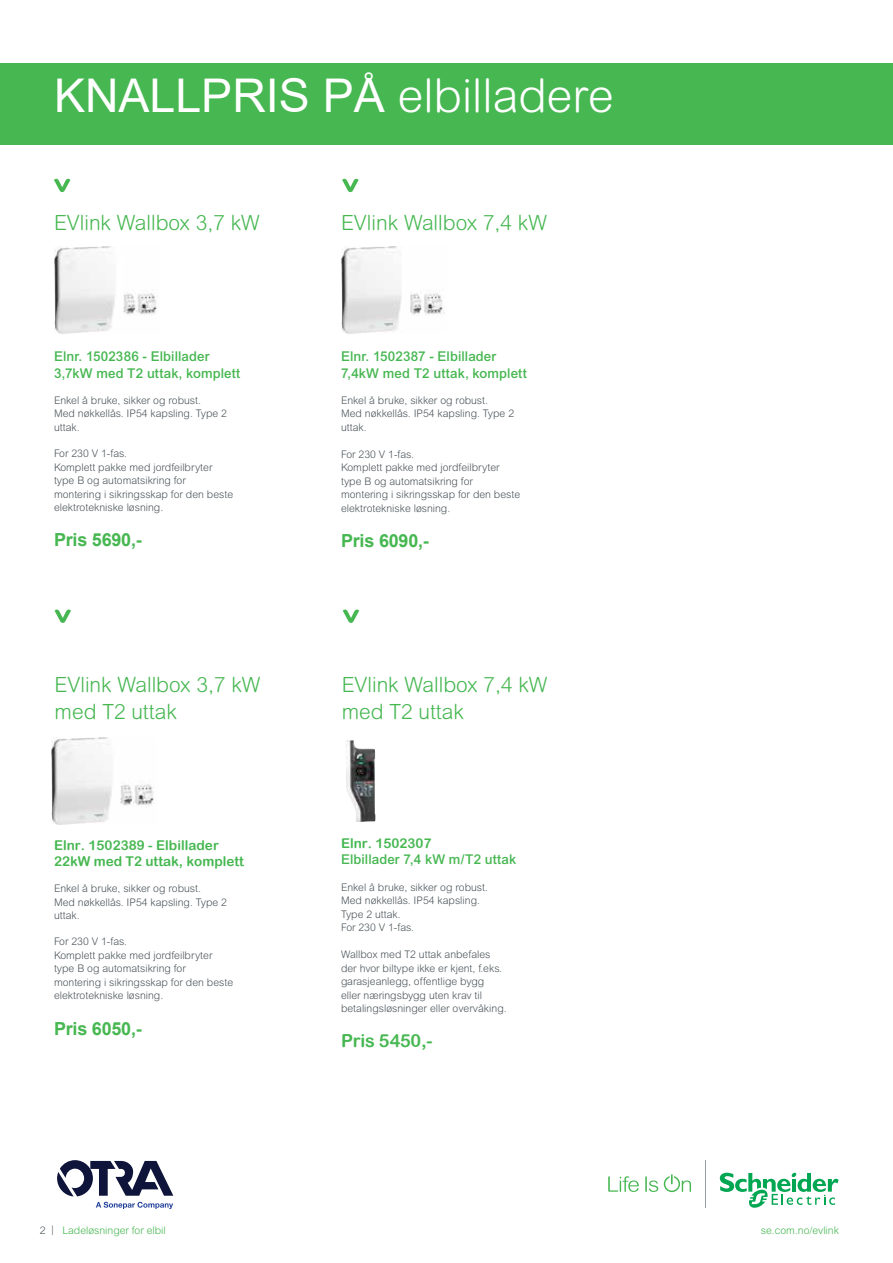
<style>
.page{position:relative;width:893px;height:1263px;background:#fff}
.page>*{position:absolute;margin:0;border:0;box-sizing:border-box;transform-origin:0 0}
.t1{font:46.5px "Arial";color:#fff}
.t2{font:300 21px/27px "Arial Rounded MT Std";color:#46b751}
.t3{font:700 18px "Arial";letter-spacing:-.01em;color:#46b751}
.t4{font:18px "Arial Rounded MT Bold";letter-spacing:-.01em;color:#46b751}
.t5{font:500 13.5px/16.2px "Arial MT Std";letter-spacing:.01em;color:#46b751}
.t6{font:13.5px/16.2px "Arial Rounded MT Bold";color:#46b751}
.t7{font:300 10.5px/13.5px "Arial Rounded MT Std";color:#4d555b}
.t8{font:300 10.5px "Arial Rounded MT Pro";color:#46b751}
.s1{font-family:"Arial Rounded MT Std";font-weight:300}
.s2{color:#4d555b}
</style>
<div class="page">
<div style="left:0;top:64px;width:893px;height:81px;background:#46b751"></div>
<svg style="left:54px;top:179px;width:16px;height:13px"></svg>
<svg style="left:342px;top:179px;width:17px;height:13px"></svg>
<img style="left:54px;top:246px;width:104px;height:87px">
<img style="left:341px;top:246px;width:104px;height:87px">
<svg style="left:55px;top:609px;width:16px;height:14px"></svg>
<svg style="left:343px;top:609px;width:16px;height:14px"></svg>
<svg style="left:608px;top:1176px;width:31px;height:16px"></svg>
<svg style="left:645px;top:1176px;width:13px;height:16px"></svg>
<svg style="left:664px;top:1174px;width:27px;height:18px"></svg>
<svg style="left:720px;top:1172px;width:119px;height:36px"></svg>
<hr style="left:705px;top:1161px;width:1px;height:47px;background:#979fa4">
<svg style="left:57px;top:1160px;width:116px;height:36px"></svg>
<svg style="left:96px;top:1202px;width:77px;height:7px"></svg>
<img style="left:51px;top:737px;width:104px;height:88px">
<img style="left:346px;top:740px;width:29px;height:82px">
<h1 class="t1" style="left:54px;top:64px;width:561px">KNALLPRIS PÅ <span class="s1">elbilladere</span></h1>
<h2 class="t2" style="left:54px;top:209px;width:207px">EVlink Wallbox 3,7 kW</h2>
<h2 class="t2" style="left:341px;top:209px;width:207px">EVlink Wallbox 7,4 kW</h2>
<p class="t5" style="left:54px;top:348px;width:188px">Elnr. 1502386 - Elbillader<br>3,7kW med T2 uttak, komplett</p>
<p class="t7" style="left:54px;top:393px;width:175px">Enkel å bruke, sikker og robust.<br>Med nøkkellås. IP54 kapsling. Type 2 uttak.</p>
<p class="t7" style="left:54px;top:447px;width:181px">For 230 V 1-fas.<br>Komplett pakke med jordfeilbryter type B og automatsikring for montering i sikringsskap for den beste elektrotekniske løsning.</p>
<h3 class="t3" style="left:54px;top:527px;width:89px">Pris 5690,-</h3>
<h2 class="t2" style="left:55px;top:672px;width:207px">EVlink Wallbox 3,7 kW med T2 uttak</h2>
<p class="t6" style="left:54px;top:837px;width:191px">Elnr. 1502389 - Elbillader<br>22kW med T2 uttak, komplett</p>
<p class="t7" style="left:54px;top:881px;width:175px">Enkel å bruke, sikker og robust.<br>Med nøkkellås. IP54 kapsling. Type 2 uttak.</p>
<p class="t7" style="left:54px;top:935px;width:181px">For 230 V 1-fas.<br>Komplett pakke med jordfeilbryter type B og automatsikring for montering i sikringsskap for den beste elektrotekniske løsning.</p>
<h3 class="t3" style="left:54px;top:1015px;width:89px">Pris 6050,-</h3>
<p class="t5" style="left:341px;top:348px;width:187px">Elnr. 1502387 - Elbillader<br>7,4kW med T2 uttak, komplett</p>
<p class="t7" style="left:341px;top:393px;width:175px">Enkel å bruke, sikker og robust.<br>Med nøkkellås. IP54 kapsling. Type 2 uttak.</p>
<p class="t7" style="left:341px;top:447px;width:181px">For 230 V 1-fas.<br>Komplett pakke med jordfeilbryter type B og automatsikring for montering i sikringsskap for den beste elektrotekniske løsning.</p>
<h3 class="t3" style="left:341px;top:528px;width:89px">Pris 6090,-</h3>
<h2 class="t2" style="left:342px;top:672px;width:207px">EVlink Wallbox 7,4 kW med T2 uttak</h2>
<p class="t6" style="left:341px;top:835px;width:92px">Elnr. 1502307</p>
<p class="t5" style="left:341px;top:851px;width:177px">Elbillader 7,4 kW m/T2 uttak</p>
<p class="t7" style="left:341px;top:880px;width:149px">Enkel å bruke, sikker og robust.<br>Med nøkkellås. IP54 kapsling.<br>Type 2 uttak.<br>For 230 V 1-fas.</p>
<p class="t7" style="left:341px;top:948px;width:167px">Wallbox med T2 uttak anbefales der hvor biltype ikke er kjent, f.eks. garasjeanlegg, offentlige bygg<br>eller næringsbygg uten krav til betalingsløsninger eller overvåking.</p>
<h3 class="t4" style="left:341px;top:1030px;width:93px">Pris 5450,-</h3>
<p class="t8" style="left:40px;top:1224px;width:128px"><span class="s2">2 |</span> Ladeløsninger for elbil</p>
<p class="t8" style="left:761px;top:1224px;width:80px">se.com.no/evlink</p>
</div>
